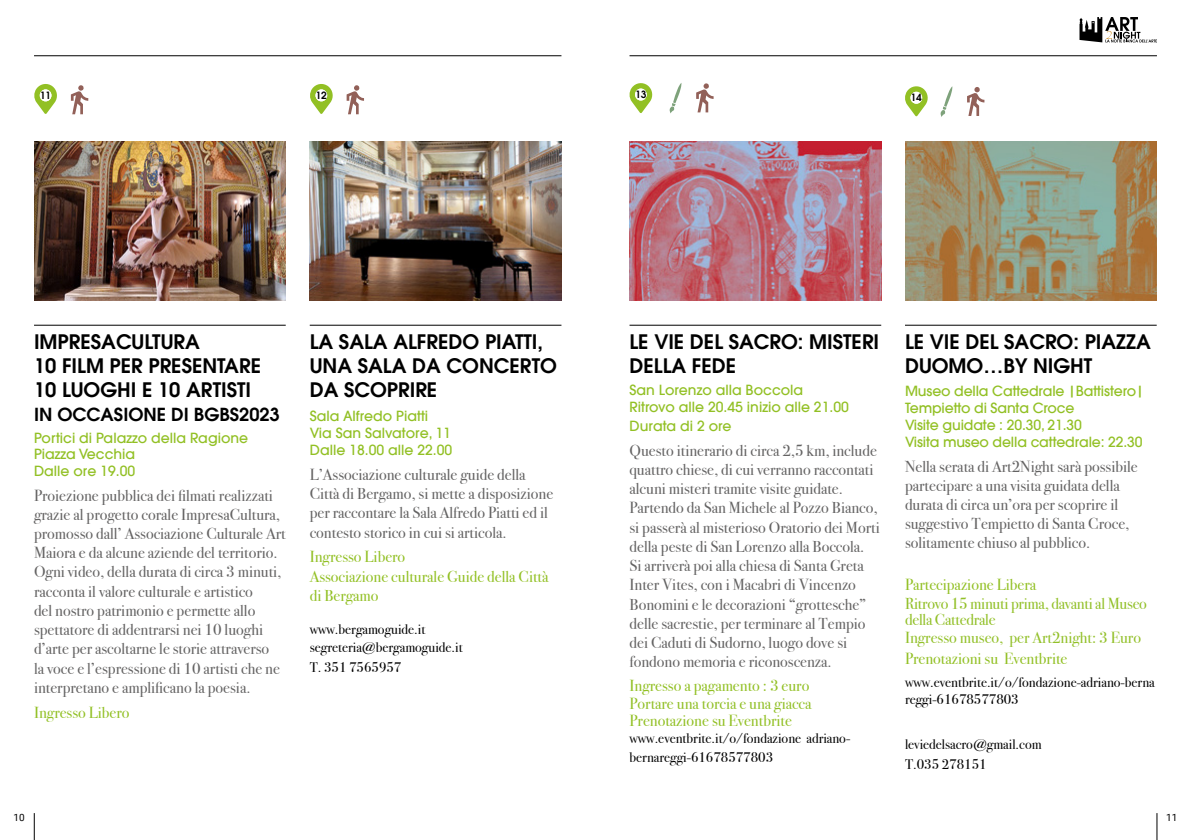
<style>
.page{position:relative;width:1191px;height:840px;background:#fff}
.page>*{position:absolute;margin:0;border:0;box-sizing:border-box;transform-origin:0 0}
.t1{font:600 20px/24px "Avant Garde LT";color:#000}
.t2{font:600 18px "Avant Garde LT";color:#000}
.t3{font:16px/19.2px "Bodoni Svty Two ITCTT";color:#646363}
.t4{font:16px/19.2px "Bodoni Svty Two ITCTT";color:#92c024}
.t5{font:16px/16px "Bodoni Svty Two ITCTT";color:#92c028}
.t6{font:500 14px/17px "Avant Garde LT";color:#92c024}
.t7{font:14px/18px "Bodoni Svty Two ITCTT";color:#000}
.t8{font:600 10px "Avant Garde LT";letter-spacing:-.03em;color:#000}
.t9{font:10px "Roboto";color:#000}
</style>
<div class="page">
<svg style="left:1079px;top:17px;width:78px;height:25px"></svg>
<hr style="left:34px;top:55px;width:527px;height:1px;background:#000">
<hr style="left:629px;top:55px;width:528px;height:1px;background:#000">
<svg style="left:34px;top:813px;width:1px;height:26px"></svg>
<svg style="left:1156px;top:813px;width:1px;height:26px"></svg>
<img style="left:310px;top:142px;width:251px;height:158px">
<img style="left:34px;top:142px;width:252px;height:158px">
<hr style="left:310px;top:325px;width:251px;height:1px;background:#000">
<hr style="left:34px;top:325px;width:252px;height:1px;background:#000">
<svg style="left:310px;top:84px;width:23px;height:30px"></svg>
<svg style="left:34px;top:84px;width:23px;height:30px"></svg>
<div style="left:315px;top:89px;width:12px;height:12px;background:#fff;border-radius:50%"></div>
<div style="left:40px;top:89px;width:11px;height:12px;background:#fff;border-radius:50%"></div>
<svg style="left:346px;top:85px;width:18px;height:29px"></svg>
<svg style="left:71px;top:85px;width:17px;height:29px"></svg>
<img style="left:629px;top:142px;width:252px;height:158px">
<hr style="left:629px;top:325px;width:252px;height:1px;background:#000">
<svg style="left:629px;top:83px;width:24px;height:30px"></svg>
<div style="left:635px;top:88px;width:11px;height:12px;background:#fff;border-radius:50%"></div>
<svg style="left:696px;top:83px;width:17px;height:29px"></svg>
<svg style="left:669px;top:83px;width:12px;height:30px"></svg>
<img style="left:905px;top:142px;width:251px;height:158px">
<hr style="left:905px;top:325px;width:251px;height:1px;background:#000">
<svg style="left:905px;top:86px;width:23px;height:30px"></svg>
<div style="left:910px;top:92px;width:12px;height:12px;background:#fff;border-radius:50%"></div>
<svg style="left:967px;top:87px;width:17px;height:29px"></svg>
<svg style="left:940px;top:87px;width:12px;height:30px"></svg>
<p class="t8" style="left:40px;top:88px;width:12px">11</p>
<p class="t8" style="left:316px;top:88px;width:12px">12</p>
<p class="t8" style="left:635px;top:88px;width:12px">13</p>
<p class="t8" style="left:911px;top:91px;width:12px">14</p>
<p class="t1" style="left:34px;top:329px;width:167px">IMPRESACULTURA</p>
<p class="t1" style="left:34px;top:353px;width:228px">10 FILM PER PRESENTARE<br>10 LUOGHI E 10 ARTISTI</p>
<p class="t2" style="left:34px;top:402px;width:247px">IN OCCASIONE DI BGBS2023</p>
<p class="t6" style="left:34px;top:429px;width:216px;line-height:16.4px">Portici di Palazzo della Ragione<br>Piazza Vecchia<br>Dalle ore 19.00</p>
<p class="t3" style="left:34px;top:483px;width:253px">Proiezione pubblica dei filmati realizzati grazie al progetto corale ImpresaCultura, promosso dall’ Associazione Culturale Art Maiora e da alcune aziende del territorio.<br>Ogni video, della durata di circa 3 minuti, racconta il valore culturale e artistico<br>del nostro patrimonio e permette allo spettatore di addentrarsi nei 10 luoghi d’arte per ascoltarne le storie attraverso<br>la voce e l’espressione di 10 artisti che ne interpretano e amplificano la poesia.</p>
<p class="t4" style="left:34px;top:700px;width:97px">Ingresso Libero</p>
<p class="t1" style="left:310px;top:329px;width:249px">LA SALA ALFREDO PIATTI,<br>UNA SALA DA CONCERTO<br>DA SCOPRIRE</p>
<p class="t6" style="left:310px;top:407px;width:120px">Sala Alfredo Piatti</p>
<p class="t6" style="left:310px;top:424px;width:143px">Via San Salvatore, 11</p>
<p class="t6" style="left:310px;top:441px;width:144px">Dalle 18.00 alle 22.00</p>
<p class="t3" style="left:310px;top:463px;width:245px">L’Associazione culturale guide della Città di Bergamo, si mette a disposizione per raccontare la Sala Alfredo Piatti ed il contesto storico in cui si articola.</p>
<p class="t4" style="left:310px;top:545px;width:240px">Ingresso Libero<br>Associazione culturale Guide della Città di Bergamo</p>
<p class="t7" style="left:310px;top:618px;width:154px">www.bergamoguide.it segreteria@bergamoguide.it</p>
<p class="t7" style="left:310px;top:656px;width:93px">T. 351 7565957</p>
<p class="t1" style="left:629px;top:329px;width:251px">LE VIE DEL SACRO: MISTERI<br>DELLA FEDE</p>
<p class="t6" style="left:629px;top:381px;width:175px">San Lorenzo alla Boccola</p>
<p class="t6" style="left:629px;top:398px;width:221px">Ritrovo alle 20.45 inizio alle 21.00</p>
<p class="t6" style="left:629px;top:417px;width:104px">Durata di 2 ore</p>
<p class="t3" style="left:629px;top:439px;width:252px">Questo itinerario di circa 2,5 km, include quattro chiese, di cui verranno raccontati alcuni misteri tramite visite guidate.<br>Partendo da San Michele al Pozzo Bianco, si passerà al misterioso Oratorio dei Morti della peste di San Lorenzo alla Boccola.<br>Si arriverà poi alla chiesa di Santa Greta Inter Vites, con i Macabri di Vincenzo Bonomini e le decorazioni “grottesche” delle sacrestie, per terminare al Tempio dei Caduti di Sudorno, luogo dove si fondono memoria e riconoscenza.</p>
<p class="t4" style="left:629px;top:673px;width:181px">Ingresso a pagamento : 3 euro</p>
<p class="t5" style="left:629px;top:693px;width:183px">Portare una torcia e una giacca</p>
<p class="t4" style="left:629px;top:709px;width:164px">Prenotazione su Eventbrite</p>
<p class="t7" style="left:629px;top:726px;width:222px;line-height:19.2px">www.eventbrite.it/o/fondazione adriano&shy;bernareggi-61678577803</p>
<p class="t1" style="left:905px;top:329px;width:248px">LE VIE DEL SACRO: PIAZZA<br>DUOMO…BY NIGHT</p>
<p class="t6" style="left:905px;top:382px;width:240px">Museo della Cattedrale |Battistero|<br>Tempietto di Santa Croce<br>Visite guidate : 20.30, 21.30<br>Visita museo della cattedrale: 22.30</p>
<p class="t3" style="left:905px;top:454px;width:234px">Nella serata di Art2Night sarà possibile partecipare a una visita guidata della durata di circa un’ora per scoprire il suggestivo Tempietto di Santa Croce, solitamente chiuso al pubblico.</p>
<p class="t4" style="left:905px;top:572px;width:133px">Partecipazione Libera</p>
<p class="t5" style="left:905px;top:594px;width:243px">Ritrovo 15 minuti prima, davanti al Museo della Cattedrale</p>
<p class="t5" style="left:905px;top:627px;width:237px">Ingresso museo, per Art2night: 3 Euro</p>
<p class="t4" style="left:905px;top:647px;width:164px">Prenotazioni su Eventbrite</p>
<p class="t7" style="left:905px;top:672px;width:251px;line-height:16.8px">www.eventbrite.it/o/fondazione-adriano-berna reggi-61678577803</p>
<p class="t7" style="left:905px;top:733px;width:138px">leviedelsacro@gmail.com</p>
<p class="t7" style="left:905px;top:753px;width:83px">T.035 278151</p>
<p class="t9" style="left:14px;top:810px;width:13px">10</p>
<p class="t9" style="left:1166px;top:810px;width:13px">11</p>
</div>
